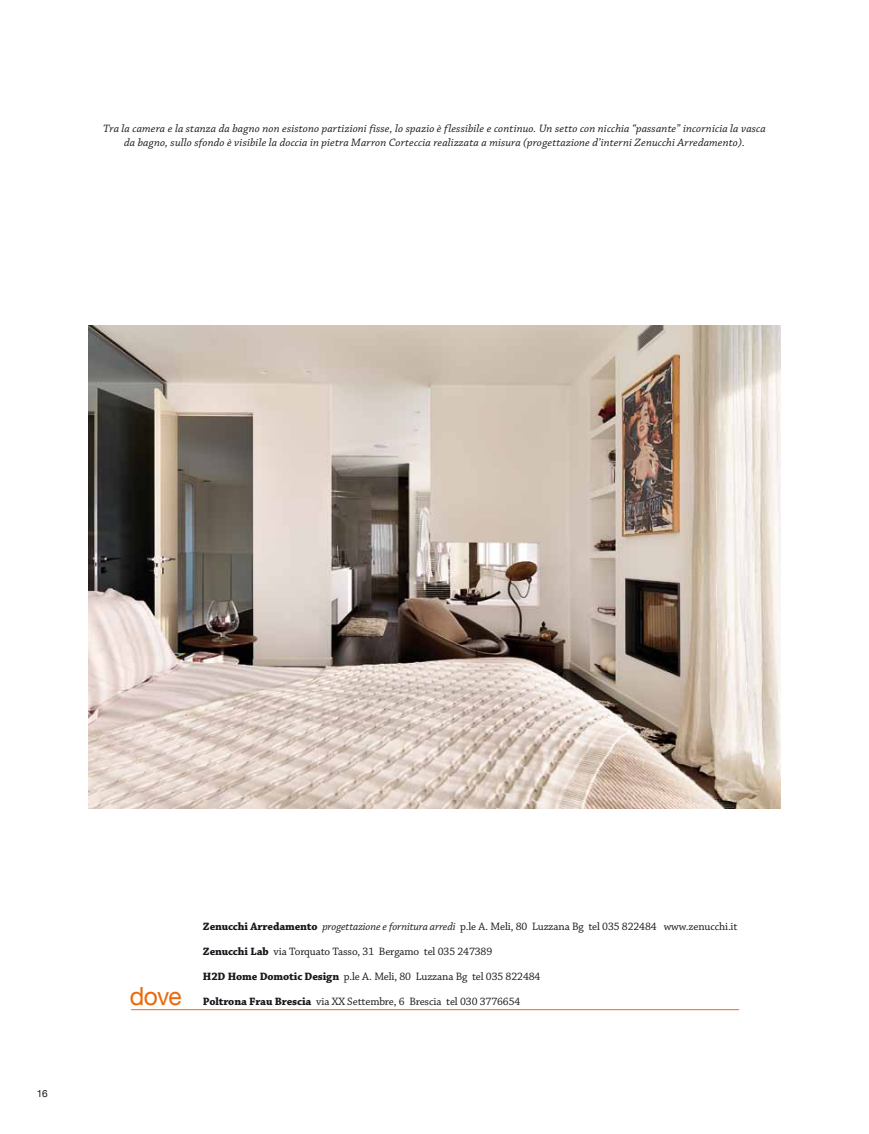
<style>
.page{position:relative;width:869px;height:1134px;background:#fff}
.page>*{position:absolute;margin:0;border:0;box-sizing:border-box;transform-origin:0 0}
.t1{font:25px "Helvetica Neue";color:#eb690b}
.t2{font:11.25px "Chaparral Pro";letter-spacing:-.01em;color:#1a171c}
.t3{font:italic 11.25px/13.8px "Chaparral Pro";letter-spacing:.01em;color:#1a171c;text-align:center}
.t4{font:10px "Helvetica Neue";color:#1a171c}
.s1{font-weight:700}
.s2{font-style:italic}
</style>
<div class="page">
<hr style="left:131px;top:1009px;width:607px;height:1px;background:#eb690b">
<img style="left:89px;top:326px;width:691px;height:482px">
<p class="t3" style="left:103px;top:122px;width:664px">Tra la camera e la stanza da bagno non esistono partizioni fisse, lo spazio è flessibile e continuo. Un setto con nicchia “passante” incornicia la vasca da bagno, sullo sfondo è visibile la doccia in pietra Marron Corteccia realizzata a misura (progettazione d’interni Zenucchi Arredamento).</p>
<p class="t4" style="left:37px;top:1088px;width:13px">16</p>
<p class="t2" style="left:203px;top:920px;width:536px"><span class="s1">Zenucchi Arredamento</span> <span class="s2">progettazione e fornitura arredi</span> p.le A. Meli, 80 Luzzana Bg tel 035 822484 www.zenucchi.it</p>
<p class="t2" style="left:203px;top:945px;width:291px"><span class="s1">Zenucchi Lab</span> via Torquato Tasso, 31 Bergamo tel 035 247389</p>
<p class="t2" style="left:203px;top:970px;width:339px"><span class="s1">H2D Home Domotic Design</span> p.le A. Meli, 80 Luzzana Bg tel 035 822484</p>
<h1 class="t1" style="left:130px;top:981px;width:53px">dove</h1>
<p class="t2" style="left:203px;top:995px;width:319px"><span class="s1">Poltrona Frau Brescia</span> via XX Settembre, 6 Brescia tel 030 3776654</p>
</div>
